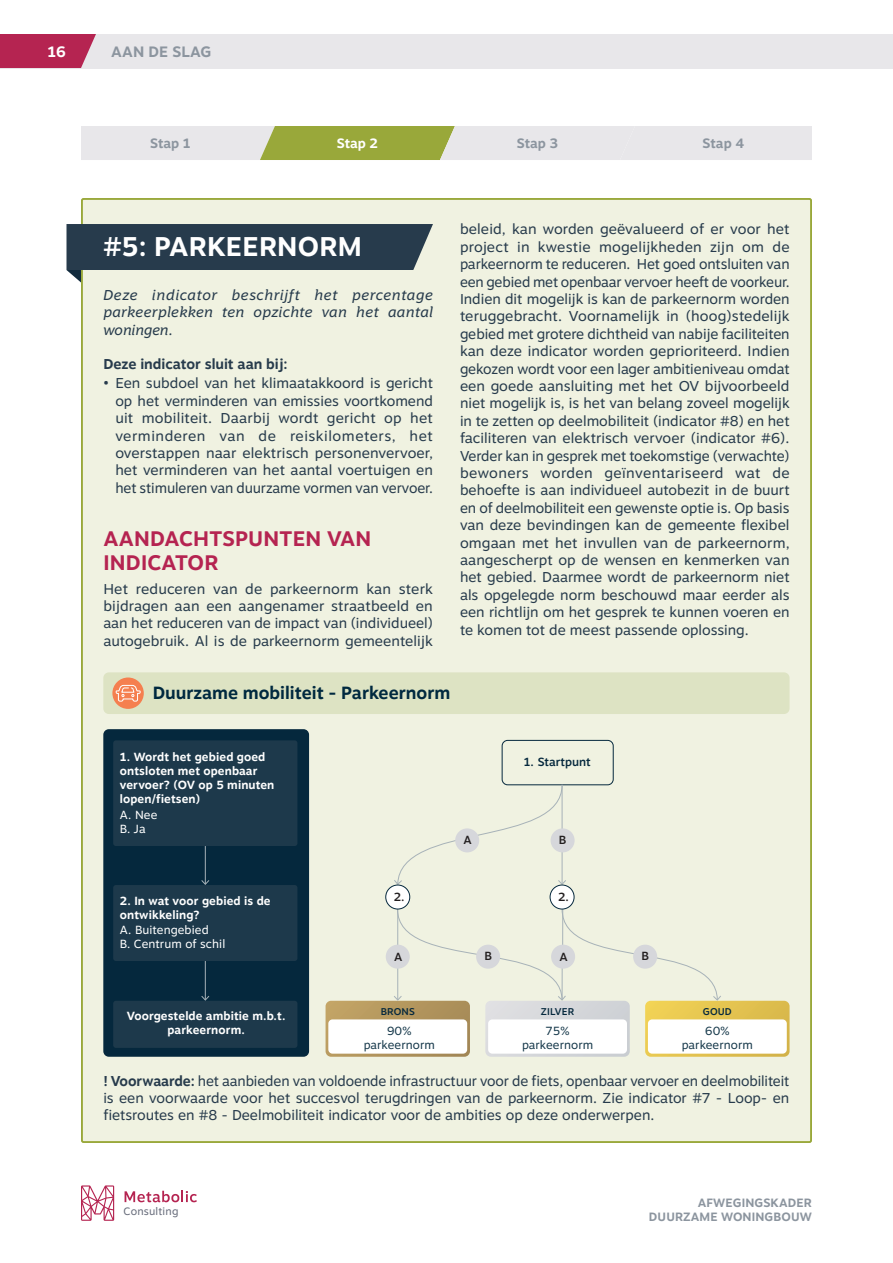
<style>
.page{position:relative;width:893px;height:1263px;background:#fff}
.page>*{position:absolute;margin:0;border:0;box-sizing:border-box;transform-origin:0 0}
.t1{font:700 27px "Motiva Sans";letter-spacing:.01em;color:#fff}
.t2{font:700 21px/24px "Motiva Sans";letter-spacing:.01em;color:#b52451}
.t3{font:700 17.7px "Motiva Sans";color:#00293f}
.t4{font:700 15px "Motiva Sans";letter-spacing:.01em;color:#8c959f}
.t5{font:700 15px "Motiva Sans";color:#fff}
.t6{font:14.25px/17.4px "Motiva Sans";color:#273b4c;text-align:justify}
.t7{font:italic 14.25px/17.4px "Motiva Sans";letter-spacing:.015em;color:#273b4c;text-align:justify}
.t8{font:700 14.25px "Motiva Sans";color:#273b4c}
.t9{font:700 13.5px "Motiva Sans";letter-spacing:-.005em;color:#8c959f}
.t10{font:700 13.5px "Motiva Sans";color:#fff}
.t11{font:700 12px/13.5px "Motiva Sans";letter-spacing:.01em;color:#8c959f;text-align:right}
.t12{font:700 11.7px/14.1px "Motiva Sans";letter-spacing:.01em;color:#fff}
.t13{font:11.7px/14.1px "Motiva Sans";letter-spacing:.01em;color:#183a4c;text-align:center}
.t14{font:11.7px/14.1px "Motiva Sans";letter-spacing:.01em;color:#fff}
.t15{font:500 11.7px "Motiva Sans";color:#05283d}
.t16{font:500 11.7px "Motiva Sans";color:#231f20}
.t17{font:10.65px "Motiva Sans";letter-spacing:.02em;color:#666b7a}
.t18{font:500 9.75px "Motiva Sans";letter-spacing:.01em;color:#05283d}
.s1{font-family:"Roboto";font-weight:900}
.s2{font-weight:700}
</style>
<div class="page">
<div style="left:0;top:34px;width:893px;height:34px;background:#e8e7ea"></div>
<svg style="left:0;top:34px;width:96px;height:34px;background:#b8335c"></svg>
<svg style="left:81px;top:1185px;width:33px;height:36px"></svg>
<svg style="left:125px;top:1191px;width:72px;height:11px"></svg>
<div style="left:82px;top:199px;width:729px;height:943px;background:#f0f2e1;border-radius:2px"></div>
<svg style="left:66px;top:224px;width:367px;height:58px"></svg>
<div style="left:103px;top:672px;width:687px;height:42px;background:#dde3c3;border-radius:6px"></div>
<svg style="left:112px;top:677px;width:32px;height:32px"></svg>
<div style="left:103px;top:729px;width:206px;height:328px;background:#05283d;border-radius:6px"></div>
<div style="left:502px;top:740px;width:112px;height:45px;border:1px solid #05283d;border-radius:6px"></div>
<div style="left:113px;top:740px;width:184px;height:106px;background:#1d394b;border-radius:3px"></div>
<div style="left:113px;top:1001px;width:184px;height:47px;background:#1d394b;border-radius:3px"></div>
<div style="left:113px;top:885px;width:184px;height:76px;background:#1d394b;border-radius:3px"></div>
<hr style="left:205px;top:846px;width:1px;height:38px;background:#a7b2b8">
<svg style="left:201px;top:880px;width:8px;height:5px"></svg>
<hr style="left:205px;top:961px;width:1px;height:39px;background:#a7b2b8">
<svg style="left:201px;top:996px;width:8px;height:5px"></svg>
<div style="left:386px;top:885px;width:24px;height:24px;background:#fff;border-radius:50%"></div>
<div style="left:385px;top:884px;width:25px;height:25px;border:1px solid #05283d;border-radius:50%"></div>
<svg style="left:115px;top:684px;width:26px;height:18px"></svg>
<svg style="left:394px;top:784px;width:172px;height:101px"></svg>
<div style="left:551px;top:828px;width:24px;height:24px;background:#d6d7db;border-radius:50%"></div>
<svg style="left:326px;top:908px;width:464px;height:149px"></svg>
<div style="left:551px;top:945px;width:24px;height:24px;background:#d6d7db;border-radius:50%"></div>
<div style="left:550px;top:885px;width:24px;height:24px;background:#fff;border-radius:50%"></div>
<div style="left:550px;top:884px;width:25px;height:25px;border:1px solid #05283d;border-radius:50%"></div>
<svg style="left:81px;top:126px;width:731px;height:34px;background:#d4d7be"></svg>
<p class="t5" style="left:48px;top:40px;width:20px">16</p>
<p class="t4" style="left:111px;top:40px;width:102px">AAN DE SLAG</p>
<p class="t9" style="left:150px;top:133px;width:42px">Stap 1</p>
<p class="t10" style="left:337px;top:133px;width:43px">Stap 2</p>
<p class="t9" style="left:517px;top:133px;width:43px">Stap 3</p>
<p class="t9" style="left:703px;top:133px;width:43px">Stap 4</p>
<h1 class="t1" style="left:103px;top:227px;width:260px">#5: PARKEERNORM</h1>
<p class="t7" style="left:103px;top:286px;width:331px">Deze indicator beschrijft het percentage parkeerplekken ten opzichte van het aantal woningen.</p>
<p class="t8" style="left:103px;top:354px;width:186px">Deze indicator sluit aan bij:</p>
<p class="t6" style="left:115px;top:374px;width:319px;text-indent:-12px"><span class="s1">•</span> Een subdoel van het klimaatakkoord is gericht op het verminderen van emissies voortkomend uit mobiliteit. Daarbij wordt gericht op het verminderen van de reiskilometers, het overstappen naar elektrisch personenvervoer, het verminderen van het aantal voertuigen en het stimuleren van duurzame vormen van vervoer.</p>
<h2 class="t2" style="left:103px;top:526px;width:269px">AANDACHTSPUNTEN VAN<br>INDICATOR</h2>
<p class="t6" style="left:103px;top:579px;width:331px">Het reduceren van de parkeernorm kan sterk bijdragen aan een aangenamer straatbeeld en aan het reduceren van de impact van (individueel) autogebruik. Al is de parkeernorm gemeentelijk</p>
<p class="t6" style="left:460px;top:220px;width:331px">beleid, kan worden geëvalueerd of er voor het project in kwestie mogelijkheden zijn om de parkeernorm te reduceren. Het goed ontsluiten van een gebied met openbaar vervoer heeft de voorkeur.<br>Indien dit mogelijk is kan de parkeernorm worden teruggebracht. Voornamelijk in (hoog)stedelijk gebied met grotere dichtheid van nabije faciliteiten kan deze indicator worden geprioriteerd. Indien gekozen wordt voor een lager ambitieniveau omdat een goede aansluiting met het OV bijvoorbeeld niet mogelijk is, is het van belang zoveel mogelijk in te zetten op deelmobiliteit (indicator #8) en het faciliteren van elektrisch vervoer (indicator #6).<br>Verder kan in gesprek met toekomstige (verwachte) bewoners worden geïnventariseerd wat de behoefte is aan individueel autobezit in de buurt en of deelmobiliteit een gewenste optie is. Op basis van deze bevindingen kan de gemeente flexibel omgaan met het invullen van de parkeernorm, aangescherpt op de wensen en kenmerken van het gebied. Daarmee wordt de parkeernorm niet als opgelegde norm beschouwd maar eerder als een richtlijn om het gesprek te kunnen voeren en te komen tot de meest passende oplossing.</p>
<p class="t3" style="left:153px;top:679px;width:299px">Duurzame mobiliteit - Parkeernorm</p>
<p class="t12" style="left:120px;top:749px;width:156px">1. Wordt het gebied goed ontsloten met openbaar vervoer? (OV op 5 minuten lopen/fietsen)</p>
<p class="t14" style="left:120px;top:808px;width:39px">A. Nee<br>B. Ja</p>
<p class="t12" style="left:120px;top:894px;width:152px">2. In wat voor gebied is de ontwikkeling?</p>
<p class="t14" style="left:120px;top:922px;width:107px">A. Buitengebied<br>B. Centrum of schil</p>
<p class="t16" style="left:394px;top:888px;width:12px">2.</p>
<p class="t16" style="left:464px;top:832px;width:10px">A</p>
<p class="t15" style="left:524px;top:753px;width:68px">1. Startpunt</p>
<p class="t16" style="left:559px;top:831px;width:9px">B</p>
<p class="t16" style="left:558px;top:888px;width:12px">2.</p>
<p class="t12" style="left:127px;top:1009px;width:160px;text-align:center">Voorgestelde ambitie m.b.t. parkeernorm.</p>
<p class="t16" style="left:394px;top:948px;width:10px">A</p>
<p class="t16" style="left:484px;top:947px;width:9px">B</p>
<p class="t16" style="left:641px;top:947px;width:9px">B</p>
<p class="t16" style="left:559px;top:948px;width:10px">A</p>
<p class="t18" style="left:381px;top:1004px;width:35px">BRONS</p>
<p class="t13" style="left:364px;top:1023px;width:73px">90% parkeernorm</p>
<p class="t18" style="left:541px;top:1004px;width:35px">ZILVER</p>
<p class="t13" style="left:522px;top:1023px;width:73px">75% parkeernorm</p>
<p class="t18" style="left:703px;top:1004px;width:30px">GOUD</p>
<p class="t13" style="left:682px;top:1023px;width:73px">60% parkeernorm</p>
<p class="t6" style="left:103px;top:1071px;width:687px"><span class="s2">! Voorwaarde:</span> het aanbieden van voldoende infrastructuur voor de fiets, openbaar vervoer en deelmobiliteit is een voorwaarde voor het succesvol terugdringen van de parkeernorm. Zie indicator #7 - Loop- en fietsroutes en #8 - Deelmobiliteit indicator voor de ambities op deze onderwerpen.</p>
<p class="t17" style="left:124px;top:1203px;width:56px">Consulting</p>
<p class="t11" style="left:649px;top:1196px;width:164px">AFWEGINGSKADER<br>DUURZAME WONINGBOUW</p>
</div>
